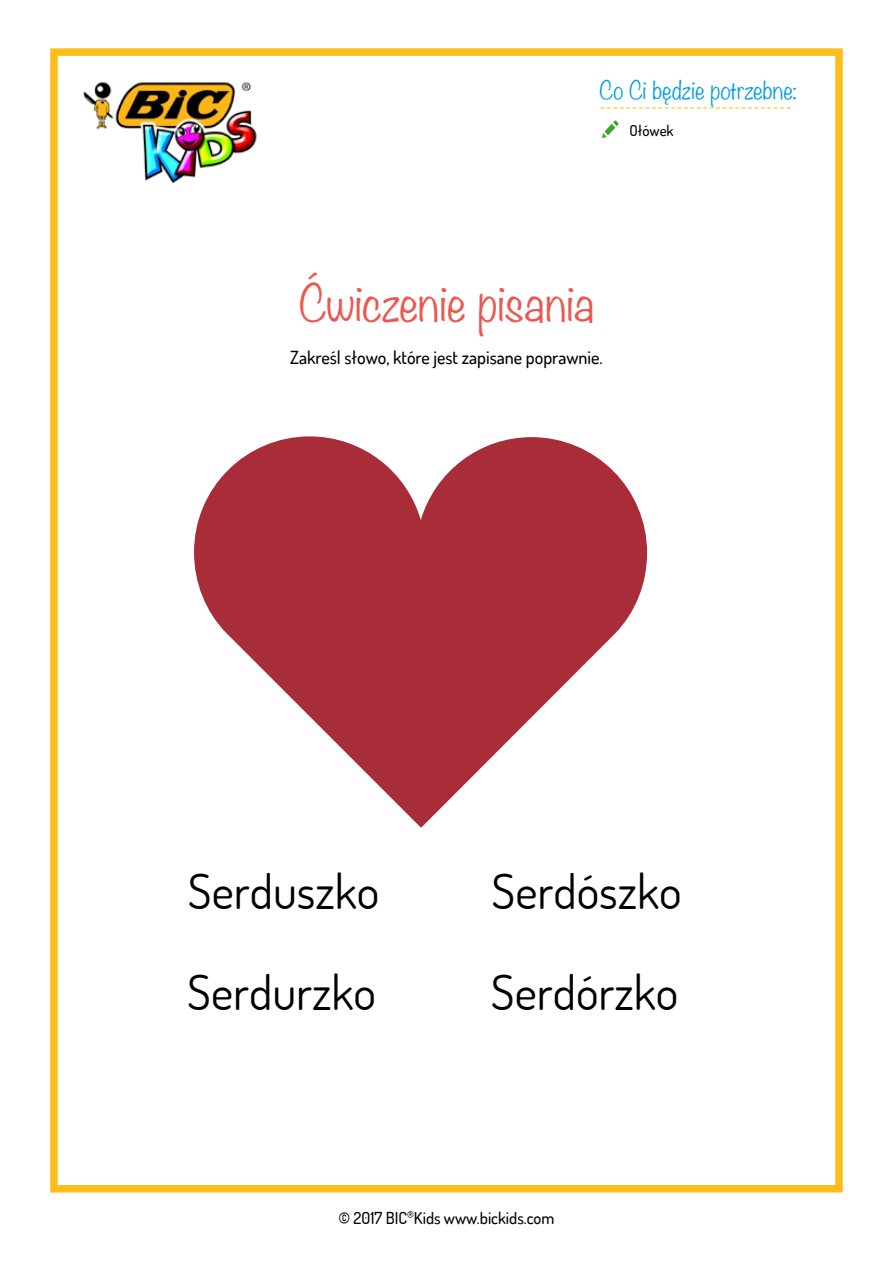
<style>
.page{position:relative;width:893px;height:1263px;background:#fff}
.page>*{position:absolute;margin:0;border:0;box-sizing:border-box;transform-origin:0 0}
.t1{font:48.15px "Dosis";color:#000}
.t2{font:300 45px "Noteworthy";letter-spacing:-.005em;color:#eb5850}
.t3{font:300 22.5px "Noteworthy";color:#009fe3}
.t4{font:500 18px "Dosis";color:#000}
.t5{font:18px "Minion Pro";color:#fcbd1b}
.t6{font:500 16.5px "Dosis";color:#000}
.t7{font:500 15px "Dosis";color:#000}
</style>
<div class="page">
<div style="left:50px;top:48px;width:793px;height:1144px;border:8px solid #fcbd1b"></div>
<img style="left:83px;top:82px;width:174px;height:101px">
<svg style="left:194px;top:436px;width:453px;height:391px;fill:#a92c39"></svg>
<svg style="left:602px;top:120px;width:17px;height:18px"></svg>
<p class="t3" style="left:600px;top:70px;width:199px">Co Ci będzie potrzebne:</p>
<p class="t5" style="left:600px;top:94px;width:194px">------------------------------</p>
<p class="t7" style="left:629px;top:121px;width:46px">Ołówek</p>
<h2 class="t2" style="left:299px;top:263px;width:296px">Ćwiczenie pisania</h2>
<p class="t4" style="left:290px;top:346px;width:314px">Zakreśl słowo, które jest zapisane poprawnie.</p>
<h1 class="t1" style="left:188px;top:859px;width:193px">Serduszko</h1>
<h1 class="t1" style="left:492px;top:859px;width:191px">Serdószko</h1>
<h1 class="t1" style="left:187px;top:961px;width:190px">Serdurzko</h1>
<h1 class="t1" style="left:491px;top:960px;width:189px">Serdórzko</h1>
<p class="t6" style="left:339px;top:1207px;width:217px">© 2017 BIC<sup>®</sup>Kids www.bickids.com</p>
</div>
